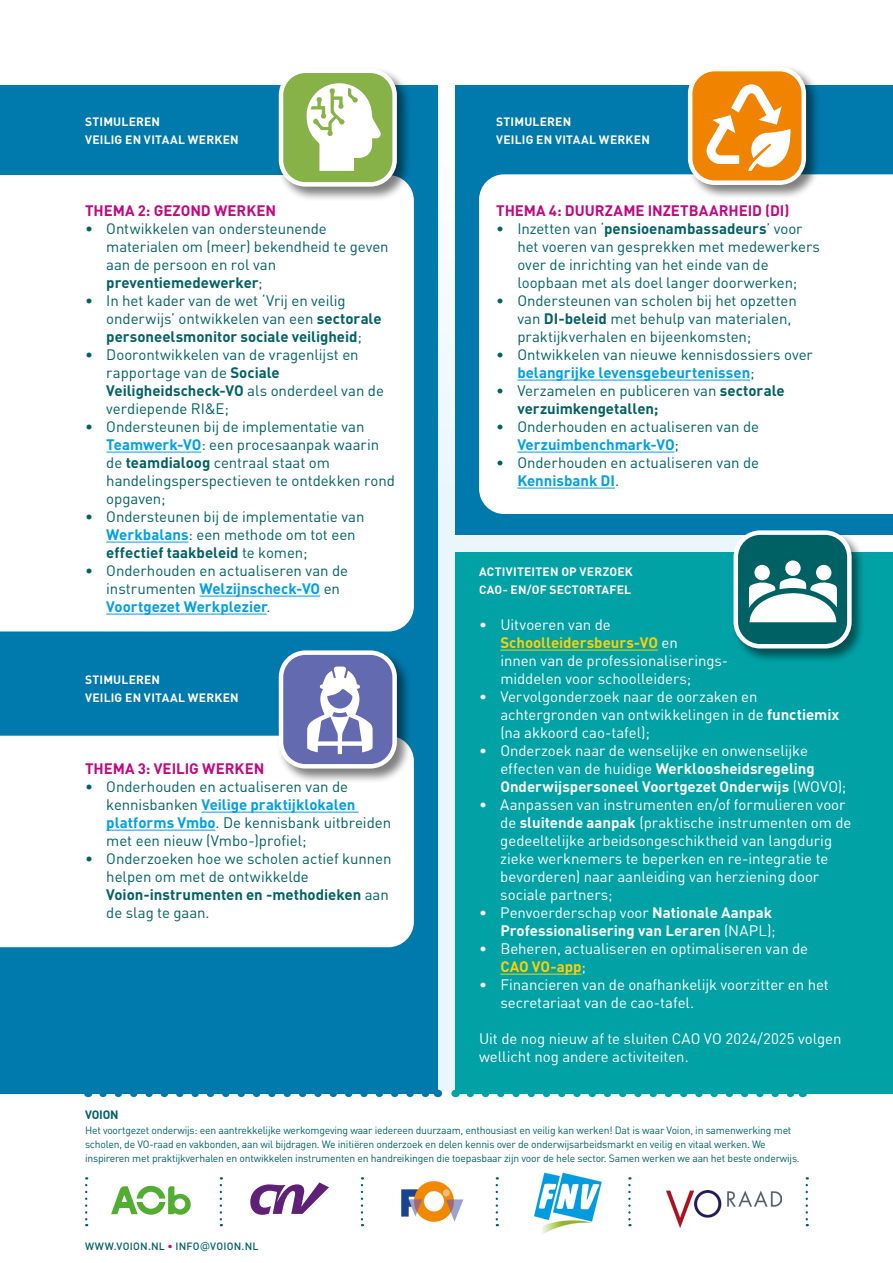
<style>
.page{position:relative;width:893px;height:1263px;background:#fff}
.page>*{position:absolute;margin:0;border:0;box-sizing:border-box;transform-origin:0 0}
.t1{font:15px/18px "DIN";letter-spacing:-.005em;color:#006165}
.t2{font:15px/18px "DIN";letter-spacing:-.005em;color:#fff}
.t3{font:700 15px/18px "DIN";color:#fff;text-align:right}
.t4{font:700 15px "DIN";color:#c00880}
.t5{font:700 15px/18px "DIN";letter-spacing:-.005em;color:#006165}
.t6{font:700 12px/18px "DIN";letter-spacing:.02em;color:#fff}
.t7{font:700 12px "DIN";letter-spacing:-.01em;color:#006165}
.t8{font:10.5px/14.2px "DIN";letter-spacing:-.02em;color:#006165}
.t9{font:500 10.5px "DIN";letter-spacing:.025em;color:#006165}
.s1{font-weight:700}
.s2{font-weight:700;color:#009fe3}
.s3{font-weight:400}
.s4{font-weight:700;color:#ffd000}
.s5{color:#c00880}
.s6{font-family:"Verdana";font-weight:400}
</style>
<div class="page">
<div style="left:85px;top:85px;width:725px;height:1006px;background:linear-gradient(to bottom,#f9fcfe,#e5f4fb)"></div>
<div style="left:455px;top:552px;width:438px;height:541px;background:#00a2a6"></div>
<div style="left:455px;top:85px;width:438px;height:449px;background:#0079ac"></div>
<div style="left:479px;top:174px;width:414px;height:340px;background:#fff"></div>
<div style="left:0;top:85px;width:438px;height:1008px;background:#0079ac"></div>
<div style="left:0;top:175px;width:414px;height:456px;background:#fff"></div>
<div style="left:0;top:736px;width:414px;height:211px;background:#fff"></div>
<div style="left:686px;top:65px;width:134px;height:134px;background:#000;opacity:.5"></div>
<div style="left:690px;top:69px;width:114px;height:114px;background:#f08300;border-radius:24px"></div>
<div style="left:688px;top:67px;width:118px;height:118px;border:4px solid #fff;border-radius:24px"></div>
<svg style="left:706px;top:84px;width:84px;height:87px"></svg>
<div style="left:731px;top:528px;width:135px;height:135px;background:#000;opacity:.5"></div>
<div style="left:736px;top:533px;width:113px;height:113px;background:#006165;border-radius:24px"></div>
<div style="left:733px;top:530px;width:119px;height:118px;border:4px solid #fff;border-radius:24px"></div>
<svg style="left:749px;top:577px;width:88px;height:45px"></svg>
<div style="left:754px;top:565px;width:16px;height:15px;background:#fff;border-radius:50%"></div>
<div style="left:816px;top:565px;width:15px;height:15px;background:#fff;border-radius:50%"></div>
<div style="left:785px;top:560px;width:16px;height:16px;background:#fff;border-radius:50%"></div>
<hr style="left:106px;top:452px;width:95px;height:1px;background:#009fe3">
<hr style="left:106px;top:542px;width:83px;height:1px;background:#009fe3">
<hr style="left:199px;top:596px;width:121px;height:1px;background:#009fe3">
<hr style="left:106px;top:614px;width:161px;height:1px;background:#009fe3">
<hr style="left:201px;top:812px;width:158px;height:1px;background:#009fe3">
<hr style="left:106px;top:830px;width:110px;height:1px;background:#009fe3">
<hr style="left:517px;top:380px;width:233px;height:1px;background:#009fe3">
<hr style="left:517px;top:452px;width:157px;height:1px;background:#009fe3">
<hr style="left:517px;top:488px;width:98px;height:1px;background:#009fe3">
<svg style="left:103px;top:1093px;width:327px;height:4px"></svg>
<div style="left:276px;top:66px;width:135px;height:135px;background:#000;opacity:.5"></div>
<div style="left:281px;top:71px;width:114px;height:113px;background:#87b248;border-radius:24px"></div>
<div style="left:279px;top:69px;width:118px;height:118px;border:4px solid #fff;border-radius:24px"></div>
<svg style="left:306px;top:83px;width:75px;height:88px"></svg>
<svg style="left:220px;top:1185px;width:2px;height:41px"></svg>
<svg style="left:85px;top:1185px;width:2px;height:41px"></svg>
<svg style="left:361px;top:1185px;width:2px;height:41px"></svg>
<svg style="left:496px;top:1185px;width:2px;height:41px"></svg>
<svg style="left:628px;top:1185px;width:3px;height:41px"></svg>
<svg style="left:806px;top:1185px;width:2px;height:41px"></svg>
<img style="left:401px;top:1181px;width:63px;height:41px">
<img style="left:666px;top:1190px;width:116px;height:37px">
<img style="left:534px;top:1172px;width:68px;height:62px">
<svg style="left:111px;top:1186px;width:80px;height:29px"></svg>
<svg style="left:250px;top:1182px;width:79px;height:33px"></svg>
<hr style="left:500px;top:650px;width:158px;height:1px;background:#ffd000">
<hr style="left:500px;top:974px;width:81px;height:1px;background:#ffd000">
<div style="left:276px;top:648px;width:135px;height:135px;background:#000;opacity:.5"></div>
<div style="left:281px;top:653px;width:114px;height:113px;background:#636aaf;border-radius:24px"></div>
<div style="left:279px;top:650px;width:118px;height:118px;border:4px solid #fff;border-radius:24px"></div>
<svg style="left:307px;top:666px;width:66px;height:88px"></svg>
<svg style="left:470px;top:1093px;width:325px;height:4px"></svg>
<p class="t6" style="left:85px;top:112px;width:155px">STIMULEREN<br>VEILIG EN VITAAL WERKEN</p>
<p class="t4" style="left:85px;top:201px;width:193px">THEMA 2: GEZOND WERKEN</p>
<p class="t1" style="left:106px;top:219px;width:284px;text-indent:-21px">• Ontwikkelen van ondersteunende materialen om (meer) bekendheid te geven aan de persoon en rol van <span class="s1">preventiemedewerker</span>;</p>
<p class="t1" style="left:106px;top:291px;width:277px;text-indent:-21px">• In het kader van de wet ‘Vrij en veilig onderwijs’ ontwikkelen van een <span class="s1">sectorale personeelsmonitor sociale veiligheid</span>;</p>
<p class="t1" style="left:106px;top:345px;width:279px;text-indent:-21px">• Doorontwikkelen van de vragenlijst en rapportage van de <span class="s1">Sociale<br>Veiligheidscheck-VO</span> als onderdeel van de verdiepende RI&amp;E;</p>
<p class="t1" style="left:106px;top:417px;width:290px;text-indent:-21px">• Ondersteunen bij de implementatie van <span class="s2">Teamwerk-VO</span>: een procesaanpak waarin de <span class="s1">teamdialoog</span> centraal staat om handelingsperspectieven te ontdekken rond opgaven;</p>
<p class="t1" style="left:106px;top:507px;width:260px;text-indent:-21px">• Ondersteunen bij de implementatie van<br><span class="s2">Werkbalans</span>: een methode om tot een <span class="s1">effectief taakbeleid</span> te komen;</p>
<p class="t1" style="left:106px;top:561px;width:243px;text-indent:-21px">• Onderhouden en actualiseren van de instrumenten <span class="s2">Welzijnscheck-VO</span> en<br><span class="s2">Voortgezet Werkplezier</span>.</p>
<p class="t6" style="left:85px;top:670px;width:155px">STIMULEREN<br>VEILIG EN VITAAL WERKEN</p>
<p class="t4" style="left:85px;top:759px;width:181px">THEMA 3: VEILIG WERKEN</p>
<p class="t1" style="left:106px;top:777px;width:286px;text-indent:-21px">• Onderhouden en actualiseren van de kennisbanken <span class="s2">Veilige praktijklokalen platforms Vmbo</span>. De kennisbank uitbreiden met een nieuw (Vmbo-)profiel;</p>
<p class="t1" style="left:106px;top:849px;width:287px;text-indent:-21px">• Onderzoeken hoe we scholen actief kunnen helpen om met de ontwikkelde<br><span class="s1">Voion-instrumenten en -methodieken</span> aan de slag te gaan.</p>
<p class="t6" style="left:496px;top:112px;width:155px">STIMULEREN<br>VEILIG EN VITAAL WERKEN</p>
<p class="t4" style="left:496px;top:201px;width:295px">THEMA 4: DUURZAME INZETBAARHEID (DI)</p>
<p class="t1" style="left:517px;top:219px;width:304px;text-indent:-21px">• Inzetten van ‘<span class="s1">pensioenambassadeurs</span>’ voor het voeren van gesprekken met medewerkers over de inrichting van het einde van de loopbaan met als doel langer doorwerken;</p>
<p class="t1" style="left:517px;top:291px;width:281px;text-indent:-21px">• Ondersteunen van scholen bij het opzetten van <span class="s1">DI-beleid</span> met behulp van materialen, praktijkverhalen en bijeenkomsten;</p>
<p class="t1" style="left:517px;top:345px;width:297px;text-indent:-21px">• Ontwikkelen van nieuwe kennisdossiers over <span class="s2">belangrijke levensgebeurtenissen</span>;</p>
<p class="t5" style="left:517px;top:381px;width:269px;text-indent:-21px"><span class="s3">• Verzamelen en publiceren van</span> sectorale verzuimkengetallen;</p>
<p class="t1" style="left:517px;top:417px;width:243px;text-indent:-21px">• Onderhouden en actualiseren van de<br><span class="s2">Verzuimbenchmark-VO</span>;</p>
<p class="t1" style="left:517px;top:453px;width:243px;text-indent:-21px">• Onderhouden en actualiseren van de<br><span class="s2">Kennisbank DI</span>.</p>
<p class="t6" style="left:479px;top:562px;width:155px">ACTIVITEITEN OP VERZOEK<br>CAO- EN/OF SECTORTAFEL</p>
<p class="t2" style="left:500px;top:615px;width:227px;text-indent:-21px">• Uitvoeren van de<br><span class="s4">Schoolleidersbeurs-VO</span> en<br>innen van de professionaliserings&shy;middelen voor schoolleiders;</p>
<p class="t2" style="left:500px;top:687px;width:341px;text-indent:-21px">• Vervolgonderzoek naar de oorzaken en achtergronden van ontwikkelingen in de <span class="s1">functiemix </span>(na akkoord cao-tafel);</p>
<p class="t2" style="left:500px;top:741px;width:348px;text-indent:-21px">• Onderzoek naar de wenselijke en onwenselijke effecten van de huidige <span class="s1">Werkloosheidsregeling<br>Onderwijspersoneel Voortgezet Onderwijs</span> (WOVO);</p>
<p class="t2" style="left:500px;top:795px;width:353px;text-indent:-21px">• Aanpassen van instrumenten en/of formulieren voor de <span class="s1">sluitende aanpak</span> (praktische instrumenten om de gedeeltelijke arbeidsongeschiktheid van langdurig zieke werknemers te beperken en re-integratie te bevorderen) naar aanleiding van herziening door sociale partners;</p>
<p class="t3" style="left:479px;top:903px;width:298px"><span class="s3">• Penvoerderschap voor</span> Nationale Aanpak<br>Professionalisering van Leraren <span class="s3">(NAPL);</span></p>
<p class="t2" style="left:500px;top:939px;width:309px;text-indent:-21px">• Beheren, actualiseren en optimaliseren van de<br><span class="s4">CAO VO-app</span>;</p>
<p class="t2" style="left:500px;top:975px;width:330px;text-indent:-21px">• Financieren van de onafhankelijk voorzitter en het secretariaat van de cao-tafel.</p>
<p class="t2" style="left:479px;top:1029px;width:364px">Uit de nog nieuw af te sluiten CAO VO 2024/2025 volgen wellicht nog andere activiteiten.</p>
<p class="t7" style="left:85px;top:1107px;width:35px">VOION</p>
<p class="t8" style="left:85px;top:1122px;width:716px">Het voortgezet onderwijs: een aantrekkelijke werkomgeving waar iedereen duurzaam, enthousiast en veilig kan werken! Dat is waar Voion, in samenwerking met scholen, de VO-raad en vakbonden, aan wil bijdragen. We initiëren onderzoek en delen kennis over de onderwijsarbeidsmarkt en veilig en vitaal werken. We inspireren met praktijkverhalen en ontwikkelen instrumenten en handreikingen die toepasbaar zijn voor de hele sector. Samen werken we aan het beste onderwijs.</p>
<p class="t9" style="left:85px;top:1239px;width:175px">WWW.VOION.NL <span class="s5">•</span> INFO<span class="s6">@</span>VOION.NL</p>
</div>
